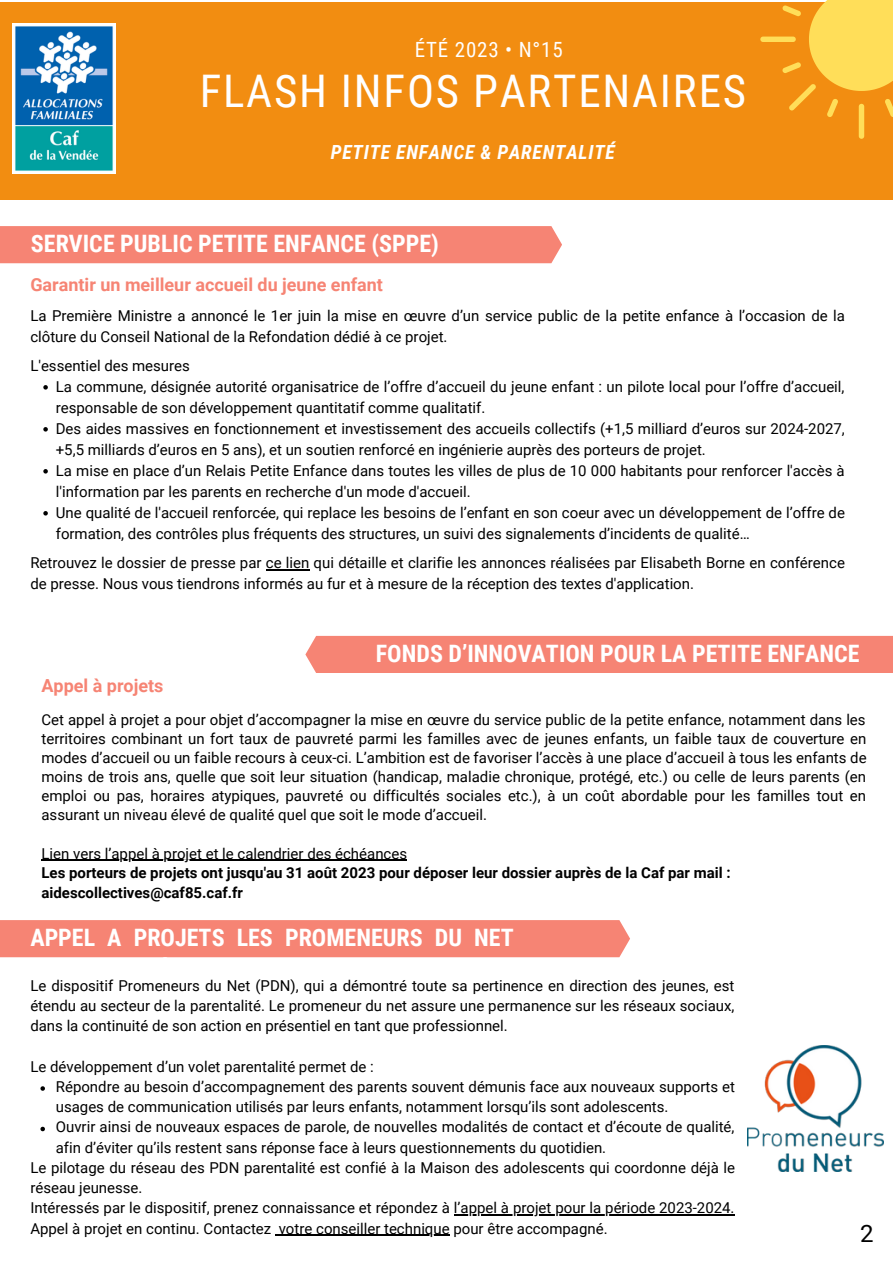
<style>
.page{position:relative;width:893px;height:1264px;background:#fff}
.page>*{position:absolute;margin:0;border:0;box-sizing:border-box;transform-origin:0 0}
.t1{font:45px "Roboto Condensed";letter-spacing:.04em;color:#fff}
.t2{font:700 24px "Roboto Condensed";color:#fff}
.t3{font:24px "Roboto";color:#000}
.t4{font:21px "Roboto Condensed";letter-spacing:.04em;color:#fff}
.t5{font:italic 700 19.5px "Roboto Condensed";letter-spacing:.04em;color:#fff}
.t6{font:700 18px "Roboto";color:#f68474}
.t7{font:15px/20.2px "Roboto";color:#000}
.t8{font:700 15px/20.2px "Roboto";color:#000}
</style>
<div class="page">
<div style="left:0;top:2px;width:892px;height:198px;background:#f28d11"></div>
<img style="left:13px;top:24px;width:103px;height:149px">
<div style="left:0;top:920px;width:630px;height:37px;background:#f68474"></div>
<img style="left:747px;top:1045px;width:136px;height:126px">
<svg style="left:40px;top:1086px;width:5px;height:4px"></svg>
<svg style="left:40px;top:1126px;width:5px;height:5px"></svg>
<hr style="left:454px;top:1214px;width:276px;height:1px;background:#000">
<hr style="left:279px;top:1234px;width:170px;height:1px;background:#000">
<div style="left:305px;top:636px;width:587px;height:37px;background:#f68474"></div>
<hr style="left:41px;top:859px;width:366px;height:2px;background:#000">
<svg style="left:760px;top:0;width:132px;height:139px"></svg>
<div style="left:0;top:226px;width:562px;height:37px;background:#f68474"></div>
<svg style="left:43px;top:385px;width:5px;height:4px"></svg>
<svg style="left:43px;top:427px;width:5px;height:4px"></svg>
<svg style="left:43px;top:469px;width:5px;height:4px"></svg>
<svg style="left:43px;top:511px;width:5px;height:4px"></svg>
<hr style="left:266px;top:569px;width:43px;height:1px;background:#000">
<p class="t4" style="left:415px;top:38px;width:149px">ÉTÉ 2023 • N°15</p>
<p class="t1" style="left:200px;top:65px;width:548px">FLASH INFOS PARTENAIRES</p>
<p class="t5" style="left:331px;top:141px;width:285px">PETITE ENFANCE &amp; PARENTALITÉ</p>
<p class="t2" style="left:31px;top:230px;width:409px">SERVICE PUBLIC PETITE ENFANCE (SPPE)</p>
<p class="t6" style="left:30px;top:274px;width:354px">Garantir un meilleur accueil du jeune enfant</p>
<p class="t7" style="left:30px;top:305px;width:816px;line-height:21px">La Première Ministre a annoncé le 1er juin la mise en œuvre d’un service public de la petite enfance à l’occasion de la clôture du Conseil National de la Refondation dédié à ce projet.</p>
<p class="t7" style="left:30px;top:356px;width:161px">L'essentiel des mesures</p>
<p class="t7" style="left:56px;top:376px;width:790px;line-height:21px">La commune, désignée autorité organisatrice de l’offre d’accueil du jeune enfant : un pilote local pour l’offre d’accueil, responsable de son développement quantitatif comme qualitatif.</p>
<p class="t7" style="left:56px;top:418px;width:790px;line-height:21px">Des aides massives en fonctionnement et investissement des accueils collectifs (+1,5 milliard d’euros sur 2024-2027, +5,5 milliards d’euros en 5 ans), et un soutien renforcé en ingénierie auprès des porteurs de projet.</p>
<p class="t7" style="left:56px;top:460px;width:790px;line-height:21px">La mise en place d’un Relais Petite Enfance dans toutes les villes de plus de 10 000 habitants pour renforcer l'accès à l'information par les parents en recherche d'un mode d'accueil.</p>
<p class="t7" style="left:56px;top:502px;width:790px;line-height:21px">Une qualité de l'accueil renforcée, qui replace les besoins de l’enfant en son coeur avec un développement de l’offre de formation, des contrôles plus fréquents des structures, un suivi des signalements d’incidents de qualité…</p>
<p class="t7" style="left:30px;top:552px;width:816px;line-height:21px">Retrouvez le dossier de presse par ce lien qui détaille et clarifie les annonces réalisées par Elisabeth Borne en conférence de presse. Nous vous tiendrons informés au fur et à mesure de la réception des textes d'application.</p>
<p class="t6" style="left:41px;top:674px;width:123px">Appel à projets</p>
<p class="t2" style="left:376px;top:639px;width:485px">FONDS D’INNOVATION POUR LA PETITE ENFANCE</p>
<p class="t7" style="left:41px;top:710px;width:826px;line-height:19px;text-align:justify">Cet appel à projet a pour objet d’accompagner la mise en œuvre du service public de la petite enfance, notamment dans les territoires combinant un fort taux de pauvreté parmi les familles avec de jeunes enfants, un faible taux de couverture en modes d’accueil ou un faible recours à ceux-ci. L’ambition est de favoriser l’accès à une place d’accueil à tous les enfants de moins de trois ans, quelle que soit leur situation (handicap, maladie chronique, protégé, etc.) ou celle de leurs parents (en emploi ou pas, horaires atypiques, pauvreté ou difficultés sociales etc.), à un coût abordable pour les familles tout en assurant un niveau élevé de qualité quel que soit le mode d’accueil.</p>
<p class="t7" style="left:41px;top:843px;width:367px">Lien vers l’appel à projet et le calendrier des échéances</p>
<p class="t8" style="left:41px;top:862px;width:690px">Les porteurs de projets ont jusqu'au 31 août 2023 pour déposer leur dossier auprès de la Caf par mail : aidescollectives@caf85.caf.fr</p>
<p class="t2" style="left:30px;top:923px;width:485px">APPEL A PROJETS LES PROMENEURS DU NET</p>
<p class="t7" style="left:30px;top:975px;width:705px;text-align:justify">Le dispositif Promeneurs du Net (PDN), qui a démontré toute sa pertinence en direction des jeunes, est étendu au secteur de la parentalité. Le promeneur du net assure une permanence sur les réseaux sociaux, dans la continuité de son action en présentiel en tant que professionnel.</p>
<p class="t7" style="left:30px;top:1056px;width:345px">Le développement d’un volet parentalité permet de :</p>
<p class="t7" style="left:56px;top:1076px;width:680px">Répondre au besoin d’accompagnement des parents souvent démunis face aux nouveaux supports et usages de communication utilisés par leurs enfants, notamment lorsqu’ils sont adolescents.</p>
<p class="t7" style="left:56px;top:1117px;width:680px">Ouvrir ainsi de nouveaux espaces de parole, de nouvelles modalités de contact et d’écoute de qualité, afin d’éviter qu’ils restent sans réponse face à leurs questionnements du quotidien.</p>
<p class="t7" style="left:30px;top:1157px;width:706px">Le pilotage du réseau des PDN parentalité est confié à la Maison des adolescents qui coordonne déjà le réseau jeunesse.</p>
<p class="t7" style="left:30px;top:1198px;width:705px">Intéressés par le dispositif, prenez connaissance et répondez à l’appel à projet pour la période 2023-2024.<br>Appel à projet en continu. Contactez votre conseiller technique pour être accompagné.</p>
<p class="t3" style="left:859px;top:1220px;width:15px">2</p>
</div>
